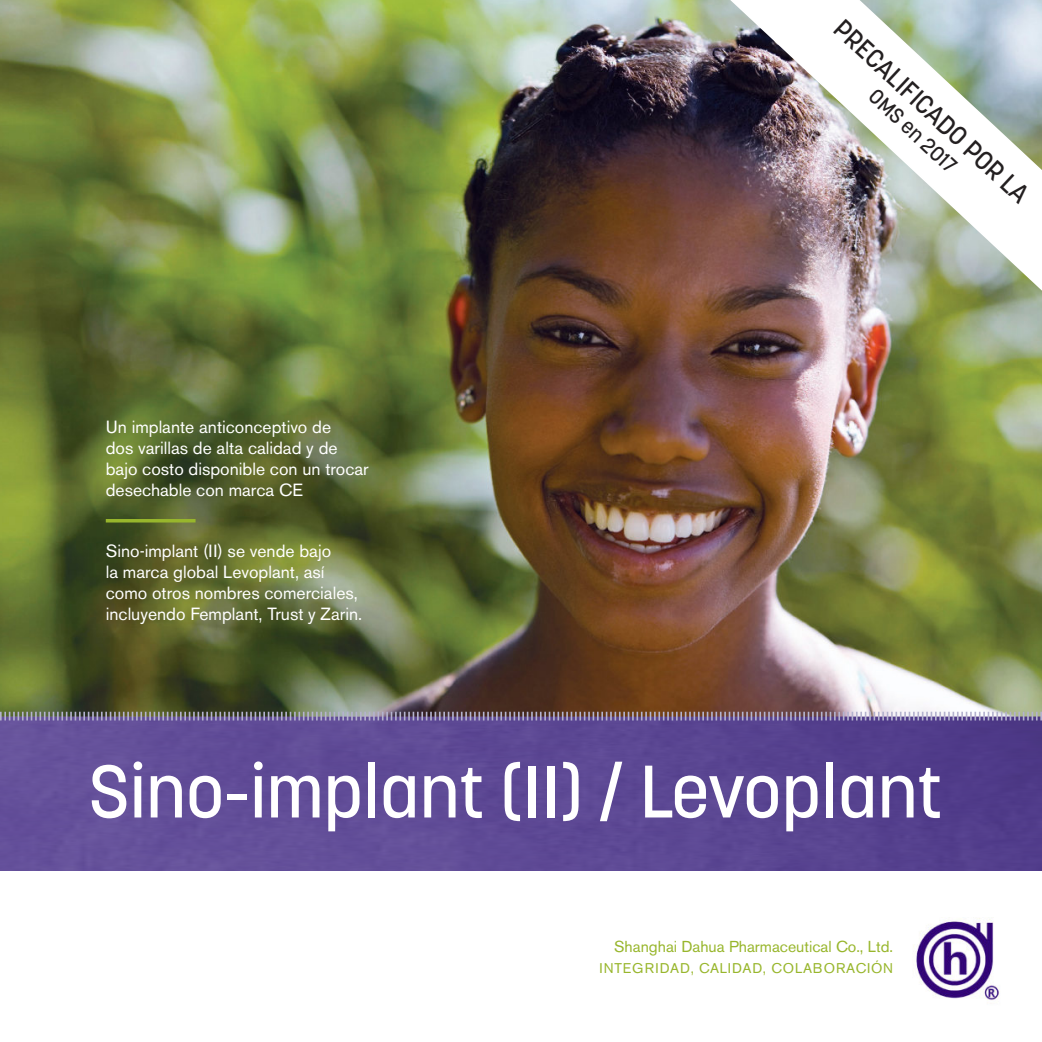
<style>
.page{position:relative;width:1042px;height:1042px;background:#fff}
.page>*{position:absolute;margin:0;border:0;box-sizing:border-box;transform-origin:0 0}
.t1{font:500 73.5px "Korolev";color:#fff}
.t2{font:500 26.25px "Korolev";color:#231f20}
.t3{font:500 21px "Korolev";color:#231f20}
.t4{font:17.5px/21px "Akzidenz Grotesk BE";color:#fff}
.t5{font:15.75px "Akzidenz Grotesk BE";color:#98b62c}
.t6{font:14px "Akzidenz Grotesk BE";letter-spacing:.05em;color:#98b62c}
</style>
<div class="page">
<img style="left:0;top:0;width:1042px;height:710px">
<img style="left:913px;top:918px;width:87px;height:82px">
<hr style="left:106px;top:519px;width:90px;height:3px;background:#98b62c">
<img style="left:0;top:722px;width:1042px;height:149px">
<img style="left:0;top:710px;width:1042px;height:12px">
<img style="left:624px;top:0;width:418px;height:314px">
<p class="t4" style="left:106px;top:417px;width:264px">Un implante anticonceptivo de<br>dos varillas de alta calidad y de bajo costo disponible con un trocar desechable con marca CE</p>
<p class="t4" style="left:106px;top:540px;width:258px">Sino-implant (II) se vende bajo<br>la marca global Levoplant, así como otros nombres comerciales, incluyendo Femplant, Trust y Zarin.</p>
<p class="t2" style="left:849px;top:12px;width:257px;rotate:43deg">PRECALIFICADO POR LA</p>
<p class="t3" style="left:881px;top:83px;width:113px;rotate:43deg">OMS en 2017</p>
<p class="t1" style="left:88px;top:745px;width:855px">Sino-implant (II) / Levoplant</p>
<p class="t5" style="left:614px;top:937px;width:280px">Shanghai Dahua Pharmaceutical Co., Ltd.</p>
<p class="t6" style="left:599px;top:959px;width:295px">INTEGRIDAD, CALIDAD, COLABORACIÓN</p>
</div>
